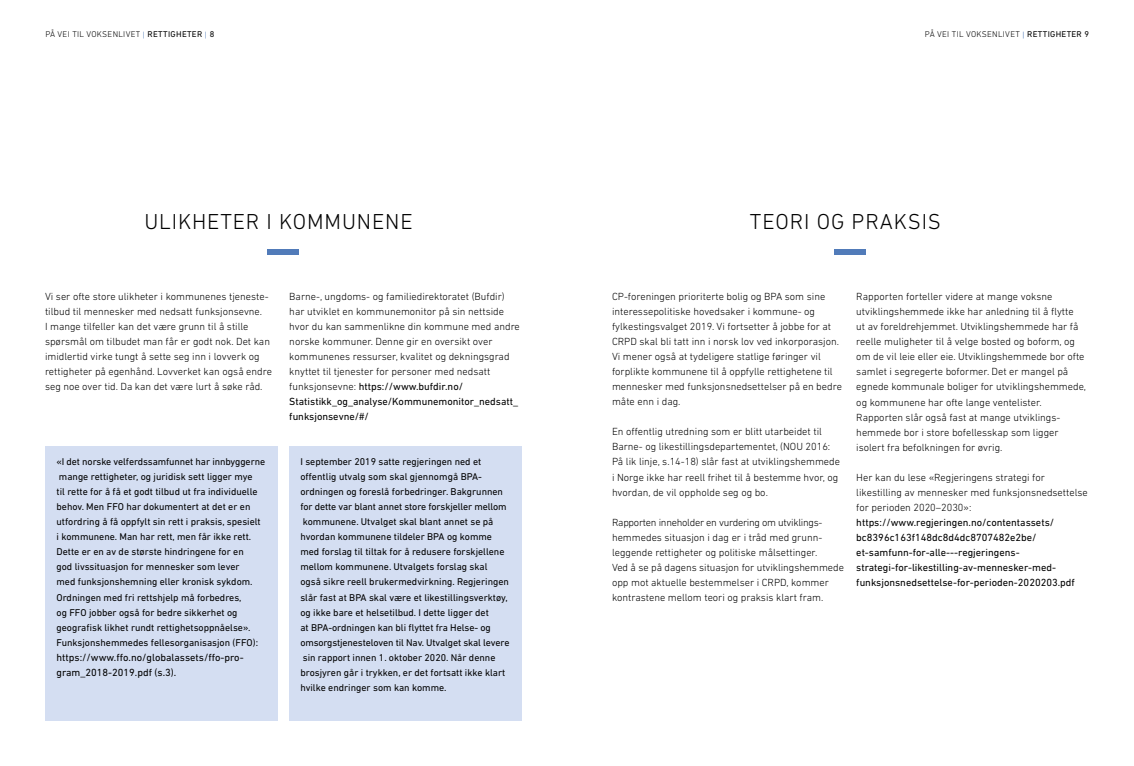
<style>
.page{position:relative;width:1134px;height:766px;background:#fff}
.page>*{position:absolute;margin:0;border:0;box-sizing:border-box;transform-origin:0 0}
.t1{font:300 22px "DIN Next LT Pro";letter-spacing:.04em;color:#000}
.t2{font:300 10.5px/15px "DIN Next LT Pro";color:#000}
.t3{font:10.5px/15px "DIN Next LT Pro";color:#000}
.t4{font:10px/15px "DIN Next LT Pro";color:#000}
.t5{font:300 8.5px "DIN Next LT Pro";letter-spacing:.035em;color:#000}
.s1{font-family:"Scout";color:#517bb9}
.s2{font-weight:400}
</style>
<div class="page">
<div style="left:267px;top:249px;width:32px;height:6px;background:#517bb9"></div>
<div style="left:834px;top:249px;width:32px;height:6px;background:#517bb9"></div>
<div style="left:45px;top:446px;width:232px;height:274px;background:#d4def2"></div>
<div style="left:289px;top:446px;width:232px;height:274px;background:#d4def2"></div>
<p class="t5" style="left:45px;top:29px;width:170px">PÅ VEI TIL VOKSENLIVET <span class="s1">|</span> <span class="s2">RETTIGHETER</span> <span class="s1">|</span> <span class="s2">8</span></p>
<p class="t5" style="left:925px;top:29px;width:166px">PÅ VEI TIL VOKSENLIVET <span class="s1">|</span> <span class="s2">RETTIGHETER 9</span></p>
<h1 class="t1" style="left:144px;top:208px;width:270px">ULIKHETER I KOMMUNENE</h1>
<h1 class="t1" style="left:750px;top:208px;width:193px">TEORI OG PRAKSIS</h1>
<p class="t2" style="left:45px;top:289px;width:229px">Vi ser ofte store ulikheter i kommunenes tjeneste&shy;tilbud til mennesker med nedsatt funksjonsevne.<br>I mange tilfeller kan det være grunn til å stille spørsmål om tilbudet man får er godt nok. Det kan imidlertid virke tungt å sette seg inn i lovverk og rettigheter på egenhånd. Lovverket kan også endre seg noe over tid. Da kan det være lurt å søke råd.</p>
<p class="t2" style="left:289px;top:289px;width:232px">Barne-, ungdoms- og familiedirektoratet (Bufdir) har utviklet en kommunemonitor på sin nettside hvor du kan sammenlikne din kommune med andre norske kommuner. Denne gir en oversikt over kommunenes ressurser, kvalitet og dekningsgrad knyttet til tjenester for personer med nedsatt funksjonsevne: <span class="s2">https://www.bufdir.no/ Statistikk_og_analyse/Kommunemonitor_nedsatt_ funksjonsevne/#/</span></p>
<p class="t2" style="left:612px;top:289px;width:231px">CP-foreningen prioriterte bolig og BPA som sine interessepolitiske hovedsaker i kommune- og fylkestingsvalget 2019. Vi fortsetter å jobbe for at CRPD skal bli tatt inn i norsk lov ved inkorporasjon.<br>Vi mener også at tydeligere statlige føringer vil forplikte kommunene til å oppfylle rettighetene til mennesker med funksjonsnedsettelser på en bedre måte enn i dag.</p>
<p class="t2" style="left:612px;top:424px;width:229px">En offentlig utredning som er blitt utarbeidet til Barne- og likestillingsdepartementet, (NOU 2016:<br>På lik linje, s.14-18) slår fast at utviklingshemmede i Norge ikke har reell frihet til å bestemme hvor, og hvordan, de vil oppholde seg og bo.</p>
<p class="t2" style="left:612px;top:514px;width:233px">Rapporten inneholder en vurdering om utviklings&shy;hemmedes situasjon i dag er i tråd med grunn&shy;leggende rettigheter og politiske målsettinger.<br>Ved å se på dagens situasjon for utviklingshemmede opp mot aktuelle bestemmelser i CRPD, kommer kontrastene mellom teori og praksis klart fram.</p>
<p class="t4" style="left:300px;top:454px;width:211px">I september 2019 satte regjeringen ned et offentlig utvalg som skal gjennomgå BPA&shy;ordningen og foreslå forbedringer. Bakgrunnen for dette var blant annet store forskjeller mellom kommunene. Utvalget skal blant annet se på hvordan kommunene tildeler BPA og komme med forslag til tiltak for å redusere forskjellene mellom kommunene. Utvalgets forslag skal også sikre reell brukermedvirkning. Regjeringen slår fast at BPA skal være et likestillingsverktøy, og ikke bare et helsetilbud. I dette ligger det<br>at BPA-ordningen kan bli flyttet fra Helse- og omsorgstjenesteloven til Nav. Utvalget skal levere sin rapport innen 1. oktober 2020. Når denne brosjyren går i trykken, er det fortsatt ikke klart hvilke endringer som kan komme.</p>
<p class="t4" style="left:57px;top:454px;width:210px">«I det norske velferdssamfunnet har innbyggerne mange rettigheter, og juridisk sett ligger mye<br>til rette for å få et godt tilbud ut fra individuelle behov. Men FFO har dokumentert at det er en utfordring å få oppfylt sin rett i praksis, spesielt i kommunene. Man har rett, men får ikke rett.<br>Dette er en av de største hindringene for en<br>god livssituasjon for mennesker som lever<br>med funksjonshemning eller kronisk sykdom.<br>Ordningen med fri rettshjelp må forbedres,<br>og FFO jobber også for bedre sikkerhet og geografisk likhet rundt rettighetsoppnåelse».<br>Funksjonshemmedes fellesorganisasjon (FFO):</p>
<p class="t3" style="left:57px;top:649px;width:189px">https://www.ffo.no/globalassets/ffo-pro&shy;gram_2018-2019.pdf (s.3).</p>
<p class="t2" style="left:856px;top:289px;width:231px">Rapporten forteller videre at mange voksne utviklingshemmede ikke har anledning til å flytte<br>ut av foreldrehjemmet. Utviklingshemmede har få reelle muligheter til å velge bosted og boform, og om de vil leie eller eie. Utviklingshemmede bor ofte samlet i segregerte boformer. Det er mangel på egnede kommunale boliger for utviklingshemmede, og kommunene har ofte lange ventelister.<br>Rapporten slår også fast at mange utviklings&shy;hemmede bor i store bofellesskap som ligger isolert fra befolkningen for øvrig.</p>
<p class="t2" style="left:856px;top:469px;width:233px">Her kan du lese «Regjeringens strategi for likestilling av mennesker med funksjonsnedsettelse for perioden 2020–2030»:</p>
<p class="t3" style="left:856px;top:514px;width:220px">https://www.regjeringen.no/contentassets/ bc8396c163f148dc8d4dc8707482e2be/ et-samfunn-for-alle---regjeringens&shy;strategi-for-likestilling-av-mennesker-med&shy;funksjonsnedsettelse-for-perioden-2020203.pdf</p>
</div>
